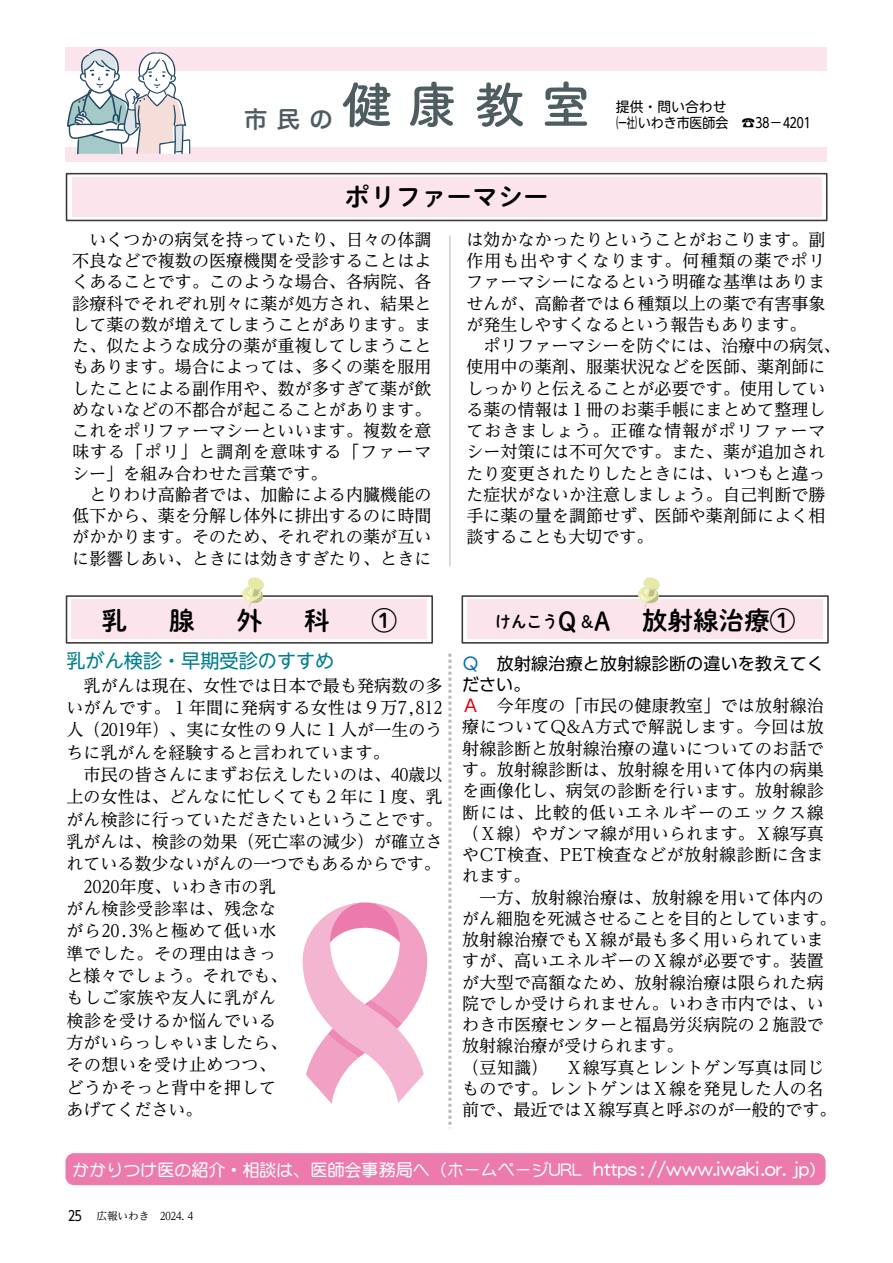
<style>
.page{position:relative;width:893px;height:1263px;background:#fff}
.page>*{position:absolute;margin:0;border:0;box-sizing:border-box;transform-origin:0 0}
.t1{font:700 51px "Tsuku A Rd Gothic";color:#4e5d60}
.t2{font:25.5px "Shuei M Go Std B";color:#000}
.t3{font:25.5px "Shuei M Go Std B";color:#000;scale:.93 1}
.t4{font:23.4px "Hira Maru Std W6";color:#4e5d60}
.t5{font:700 19.2px "DFP Maru Gothic CID";color:#fff}
.t6{font:19.2px "UD Shin Go NT Pro";color:#007e90}
.t7{font:16.95px/21.3px "UD Reimin Pro";letter-spacing:.005em;color:#000}
.t8{font:16.95px "UD Reimin Pro";letter-spacing:.03em;color:#000}
.t9{font:16.95px "UD Reimin Pro";letter-spacing:.025em;color:#000}
.t10{font:700 16.95px "DFP Maru Gothic CID";color:#fff}
.t11{font:16.95px "UD Shin Go Pro";letter-spacing:.015em;color:#000}
.t12{font:16.95px "UD Reimin Pro";letter-spacing:.035em;color:#000}
.t13{font:16.95px "Shuei M Go Std B";color:#000;scale:.93 1}
.t14{font:16.95px "UD Shin Go Pro";color:#036eb8}
.t15{font:16.95px "UD Shin Go Pro";color:#e60012}
.t16{font:13.8px "UD Shin M Go Pr 6 N";color:#000}
.t17{font:13.8px "UD Shin M Go Pr 6 N";color:#000;scale:.75 1}
.t18{font:13.8px "UD Shin Go NT Pro";color:#000}
.t19{font:10.65px "UD Reimin Pro";color:#000}
.s1{color:#fff}
.s2{font-size:25.5px}
.s3{font-size:16.95px}
</style>
<div class="page">
<div style="left:66px;top:595px;width:367px;height:49px;border:2px solid #3e3a39"></div>
<div style="left:72px;top:600px;width:355px;height:39px;background:#fbe4ec"></div>
<div style="left:461px;top:595px;width:368px;height:49px;border:2px solid #3e3a39"></div>
<div style="left:467px;top:600px;width:356px;height:39px;background:#fbe4ec"></div>
<div style="left:66px;top:47px;width:761px;height:24px;background:#fbe4ec"></div>
<div style="left:66px;top:147px;width:761px;height:15px;background:#fbe4ec"></div>
<div style="left:66px;top:173px;width:761px;height:48px;border:2px solid #3e3a39"></div>
<div style="left:72px;top:178px;width:749px;height:39px;background:#fbe4ec"></div>
<div style="left:66px;top:1153px;width:760px;height:32px;background:#ec7aac;border-radius:9px"></div>
<svg style="left:448px;top:654px;width:3px;height:474px"></svg>
<hr style="left:450px;top:236px;width:1px;height:330px;background:#b5b6b6">
<svg style="left:67px;top:49px;width:123px;height:105px"></svg>
<svg style="left:242px;top:577px;width:22px;height:32px"></svg>
<svg style="left:638px;top:577px;width:22px;height:32px"></svg>
<svg style="left:303px;top:902px;width:124px;height:202px"></svg>
<h1 class="t1" style="left:341px;top:65px;width:254px">健康教<span class="s1">室</span></h1>
<p class="t16" style="left:616px;top:95px;width:112px">提供・問い合わせ</p>
<h3 class="t4" style="left:244px;top:102px;width:90px">市民の</h3>
<p class="t16" style="left:742px;top:112px;width:71px">☎38－4201</p>
<p class="t17" style="left:616px;top:112px;width:152px">(一社)いわき市医師会</p>
<h2 class="t2" style="left:345px;top:178px;width:206px">ポリファーマシー</h2>
<p class="t7" style="left:72px;top:228px;width:361px">　いくつかの病気を持っていたり、日々の体調不良などで複数の医療機関を受診することはよくあることです。このような場合、各病院、各診療科でそれぞれ別々に薬が処方され、結果として薬の数が増えてしまうことがあります。また、似たような成分の薬が重複してしまうこともあります。場合によっては、多くの薬を服用したことによる副作用や、数が多すぎて薬が飲めないなどの不都合が起こることがあります。これをポリファーマシーといいます。複数を意味する「ポリ」と調剤を意味する「ファーマシー」を組み合わせた言葉です。<br>　とりわけ高齢者では、加齢による内臓機能の低下から、薬を分解し体外に排出するのに時間がかかります。そのため、それぞれの薬が互いに影響しあい、ときには効きすぎたり、ときに</p>
<p class="t7" style="left:466px;top:228px;width:376px">は効かなかったりということがおこります。副作用も出やすくなります。何種類の薬でポリファーマシーになるという明確な基準はありませんが、高齢者では６種類以上の薬で有害事象が発生しやすくなるという報告もあります。<br>　ポリファーマシーを防ぐには、治療中の病気、使用中の薬剤、服薬状況などを医師、薬剤師にしっかりと伝えることが必要です。使用している薬の情報は１冊のお薬手帳にまとめて整理しておきましょう。正確な情報がポリファーマシー対策には不可欠です。また、薬が追加されたり変更されたりしたときには、いつもと違った症状がないか注意しましょう。自己判断で勝手に薬の量を調節せず、医師や薬剤師によく相談することも大切です。</p>
<h2 class="t2" style="left:102px;top:602px;width:27px">乳</h2>
<h2 class="t2" style="left:169px;top:602px;width:27px">腺</h2>
<h2 class="t2" style="left:237px;top:602px;width:27px">外</h2>
<h2 class="t2" style="left:304px;top:602px;width:27px">科</h2>
<h2 class="t2" style="left:372px;top:602px;width:27px">①</h2>
<p class="t13" style="left:495px;top:609px;width:89px">けんこう<span class="s2">Q</span></p>
<h2 class="t3" style="left:581px;top:602px;width:33px">A<span class="s3">&amp;</span></h2>
<h2 class="t2" style="left:642px;top:602px;width:155px">放射線治療1</h2>
<p class="t6" style="left:67px;top:645px;width:269px">乳がん検診・早期受診のすすめ</p>
<p class="t7" style="left:67px;top:674px;width:377px">　乳がんは現在、女性では日本で最も発病数の多</p>
<p class="t9" style="left:67px;top:694px;width:377px">いがんです。１年間に発病する女性は９万7,812</p>
<p class="t7" style="left:67px;top:719px;width:378px">人（2019年）、実に女性の９人に１人が一生のう</p>
<p class="t7" style="left:67px;top:741px;width:325px">ちに乳がんを経験すると言われています。</p>
<p class="t7" style="left:67px;top:763px;width:378px">　市民の皆さんにまずお伝えしたいのは、40歳以</p>
<p class="t7" style="left:67px;top:786px;width:377px">上の女性は、どんなに忙しくても２年に１度、乳</p>
<p class="t7" style="left:67px;top:808px;width:377px">がん検診に行っていただきたいということです。</p>
<p class="t7" style="left:67px;top:830px;width:377px">乳がんは、検診の効果（死亡率の減少）が確立さ</p>
<p class="t7" style="left:67px;top:853px;width:376px">れている数少ないがんの一つでもあるからです。</p>
<p class="t9" style="left:84px;top:872px;width:193px">2020年度、いわき市の乳</p>
<p class="t8" style="left:67px;top:895px;width:211px">がん検診受診率は、残念な</p>
<p class="t12" style="left:67px;top:917px;width:211px">がら20.3%と極めて低い水</p>
<p class="t8" style="left:67px;top:939px;width:211px">準でした。その理由はきっ</p>
<p class="t7" style="left:67px;top:964px;width:223px">と様々でしょう。それでも、</p>
<p class="t8" style="left:67px;top:984px;width:211px">もしご家族や友人に乳がん</p>
<p class="t8" style="left:67px;top:1006px;width:211px">検診を受けるか悩んでいる</p>
<p class="t7" style="left:67px;top:1031px;width:223px">方がいらっしゃいましたら、</p>
<p class="t8" style="left:67px;top:1051px;width:211px">その想いを受け止めつつ、</p>
<p class="t8" style="left:67px;top:1073px;width:211px">どうかそっと背中を押して</p>
<p class="t7" style="left:67px;top:1098px;width:138px">あげてください。</p>
<p class="t11" style="left:497px;top:649px;width:329px">放射線治療と放射線診断の違いを教えてく</p>
<p class="t14" style="left:462px;top:649px;width:19px">Ｑ</p>
<p class="t11" style="left:462px;top:671px;width:70px">ださい。</p>
<p class="t7" style="left:497px;top:695px;width:329px">今年度の「市民の健康教室」では放射線治</p>
<p class="t15" style="left:462px;top:692px;width:19px">Ａ</p>
<p class="t7" style="left:462px;top:716px;width:376px">療についてQ&amp;A方式で解説します。今回は放射線診断と放射線治療の違いについてのお話です。放射線診断は、放射線を用いて体内の病巣を画像化し、病気の診断を行います。放射線診断には、比較的低いエネルギーのエックス線（Ｘ線）やガンマ線が用いられます。Ｘ線写真やCT検査、PET検査などが放射線診断に含まれます。<br>　一方、放射線治療は、放射線を用いて体内のがん細胞を死滅させることを目的としています。放射線治療でもＸ線が最も多く用いられていますが、高いエネルギーのＸ線が必要です。装置が大型で高額なため、放射線治療は限られた病院でしか受けられません。いわき市内では、いわき市医療センターと福島労災病院の２施設で放射線治療が受けられます。<br>（豆知識）　Ｘ線写真とレントゲン写真は同じものです。レントゲンはＸ線を発見した人の名前で、最近ではＸ線写真と呼ぶのが一般的です。</p>
<p class="t10" style="left:72px;top:1160px;width:511px">かかりつけ医の紹介・相談は、医師会事務局へ（ホームページURL</p>
<p class="t5" style="left:593px;top:1158px;width:218px">https : //www.iwaki.or. jp</p>
<p class="t10" style="left:809px;top:1160px;width:19px">(</p>
<p class="t18" style="left:68px;top:1204px;width:15px">25</p>
<p class="t19" style="left:96px;top:1207px;width:55px">広報いわき</p>
<p class="t19" style="left:160px;top:1207px;width:35px">2024. 4</p>
</div>
